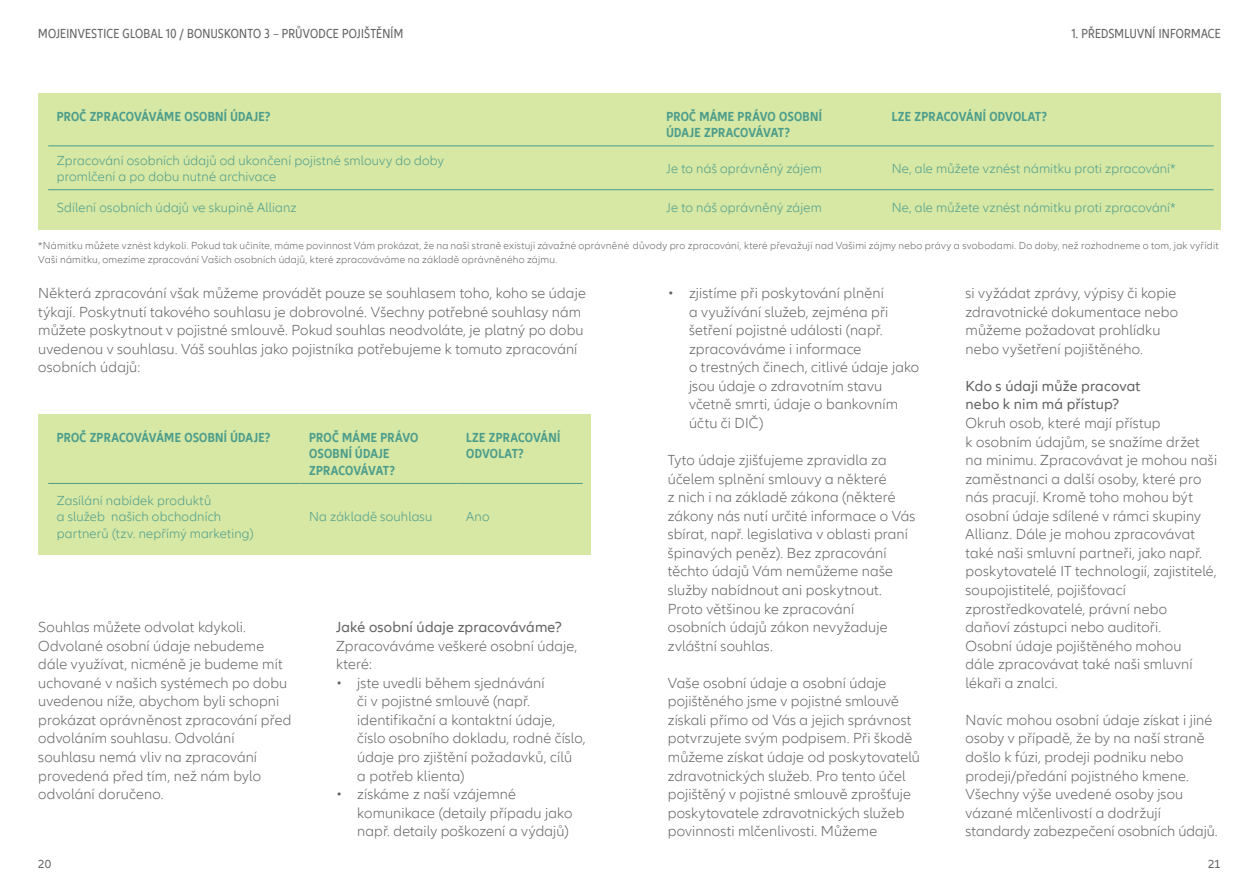
<style>
.page{position:relative;width:1259px;height:893px;background:#fff}
.page>*{position:absolute;margin:0;border:0;box-sizing:border-box;transform-origin:0 0}
.t1{font:300 15px/18.6px "Allianz Neo";letter-spacing:.01em;color:#636366}
.t2{font:15px/18.6px "Allianz Neo";letter-spacing:.015em;color:#636366}
.t3{font:300 13.5px/16.5px "Allianz Neo";letter-spacing:.015em;color:#4b9d8c}
.t4{font:700 condensed 13.5px/16.5px "Allianz Neo";letter-spacing:.015em;color:#4b9d8c}
.t5{font:condensed 13.5px "Allianz Neo";letter-spacing:.02em;color:#636366}
.t6{font:12px "Allianz Neo";color:#636366}
.t7{font:300 10.5px/13.5px "Allianz Neo";letter-spacing:.025em;color:#636366}
</style>
<div class="page">
<div style="left:38px;top:94px;width:1182px;height:136px;background:#d7e7a4"></div>
<hr style="left:48px;top:146px;width:610px;height:1px;background:#4b9d8c">
<hr style="left:658px;top:146px;width:225px;height:1px;background:#4b9d8c">
<hr style="left:883px;top:146px;width:330px;height:1px;background:#4b9d8c">
<hr style="left:48px;top:189px;width:610px;height:1px;background:#4b9d8c">
<hr style="left:658px;top:189px;width:225px;height:1px;background:#4b9d8c">
<hr style="left:883px;top:189px;width:330px;height:1px;background:#4b9d8c">
<div style="left:38px;top:415px;width:553px;height:140px;background:#d7e7a4"></div>
<hr style="left:48px;top:483px;width:252px;height:1px;background:#4b9d8c">
<hr style="left:300px;top:483px;width:158px;height:1px;background:#4b9d8c">
<hr style="left:458px;top:483px;width:125px;height:1px;background:#4b9d8c">
<p class="t5" style="left:38px;top:26px;width:366px">MOJEINVESTICE GLOBAL 10 / BONUSKONTO 3 – PRŮVODCE POJIŠTĚNÍM</p>
<p class="t5" style="left:1071px;top:26px;width:150px">1. PŘEDSMLUVNÍ INFORMACE</p>
<p class="t4" style="left:57px;top:108px;width:215px">PROČ ZPRACOVÁVÁME OSOBNÍ ÚDAJE?</p>
<p class="t4" style="left:666px;top:108px;width:157px">PROČ MÁME PRÁVO OSOBNÍ<br>ÚDAJE ZPRACOVÁVAT?</p>
<p class="t4" style="left:891px;top:108px;width:157px">LZE ZPRACOVÁNÍ ODVOLAT?</p>
<p class="t3" style="left:57px;top:152px;width:388px">Zpracování osobních údajů od ukončení pojistné smlouvy do doby promlčení a po dobu nutné archivace</p>
<p class="t3" style="left:666px;top:161px;width:157px">Je to náš oprávněný zájem</p>
<p class="t3" style="left:891px;top:161px;width:285px">Ne, ale můžete vznést námitku proti zpracování*</p>
<p class="t3" style="left:57px;top:200px;width:242px">Sdílení osobních údajů ve skupině Allianz</p>
<p class="t3" style="left:666px;top:200px;width:157px">Je to náš oprávněný zájem</p>
<p class="t3" style="left:891px;top:200px;width:285px">Ne, ale můžete vznést námitku proti zpracování*</p>
<p class="t7" style="left:38px;top:239px;width:1182px">*Námitku můžete vznést kdykoli. Pokud tak učiníte, máme povinnost Vám prokázat, že na naší straně existují závažné oprávněné důvody pro zpracování, které převažují nad Vašimi zájmy nebo právy a svobodami. Do doby, než rozhodneme o tom, jak vyřídit<br>Vaši námitku, omezíme zpracování Vašich osobních údajů, které zpracováváme na základě oprávněného zájmu.</p>
<p class="t1" style="left:38px;top:284px;width:549px">Některá zpracování však můžeme provádět pouze se souhlasem toho, koho se údaje týkají. Poskytnutí takového souhlasu je dobrovolné. Všechny potřebné souhlasy nám můžete poskytnout v pojistné smlouvě. Pokud souhlas neodvoláte, je platný po dobu uvedenou v souhlasu. Váš souhlas jako pojistníka potřebujeme k tomuto zpracování osobních údajů:</p>
<p class="t1" style="left:689px;top:284px;width:232px;text-indent:-21px">• zjistíme při poskytování plnění<br>a využívání služeb, zejména při šetření pojistné události (např. zpracováváme i informace<br>o trestných činech, citlivé údaje jako jsou údaje o zdravotním stavu včetně smrti, údaje o bankovním účtu či DIČ)</p>
<p class="t1" style="left:668px;top:451px;width:249px">Tyto údaje zjišťujeme zpravidla za účelem splnění smlouvy a některé<br>z nich i na základě zákona (některé zákony nás nutí určité informace o Vás sbírat, např. legislativa v oblasti praní špinavých peněz). Bez zpracování těchto údajů Vám nemůžeme naše služby nabídnout ani poskytnout.<br>Proto většinou ke zpracování osobních údajů zákon nevyžaduje zvláštní souhlas.</p>
<p class="t1" style="left:668px;top:674px;width:254px">Vaše osobní údaje a osobní údaje pojištěného jsme v pojistné smlouvě získali přímo od Vás a jejich správnost potvrzujete svým podpisem. Při škodě můžeme získat údaje od poskytovatelů zdravotnických služeb. Pro tento účel pojištěný v pojistné smlouvě zprošťuje poskytovatele zdravotnických služeb povinnosti mlčenlivosti. Můžeme</p>
<p class="t1" style="left:965px;top:284px;width:214px">si vyžádat zprávy, výpisy či kopie zdravotnické dokumentace nebo můžeme požadovat prohlídku nebo vyšetření pojištěného.</p>
<p class="t2" style="left:965px;top:377px;width:176px">Kdo s údaji může pracovat nebo k nim má přístup?</p>
<p class="t1" style="left:965px;top:414px;width:253px">Okruh osob, které mají přístup<br>k osobním údajům, se snažíme držet na minimu. Zpracovávat je mohou naši zaměstnanci a další osoby, které pro nás pracují. Kromě toho mohou být osobní údaje sdílené v rámci skupiny Allianz. Dále je mohou zpracovávat také naši smluvní partneři, jako např. poskytovatelé IT technologií, zajistitelé, soupojistitelé, pojišťovací zprostředkovatelé, právní nebo<br>daňoví zástupci nebo auditoři.<br>Osobní údaje pojištěného mohou<br>dále zpracovávat také naši smluvní lékaři a znalci.</p>
<p class="t1" style="left:965px;top:711px;width:254px">Navíc mohou osobní údaje získat i jiné osoby v případě, že by na naší straně došlo k fúzi, prodeji podniku nebo prodeji/předání pojistného kmene.<br>Všechny výše uvedené osoby jsou vázané mlčenlivostí a dodržují standardy zabezpečení osobních údajů.</p>
<p class="t4" style="left:57px;top:429px;width:215px">PROČ ZPRACOVÁVÁME OSOBNÍ ÚDAJE?</p>
<p class="t4" style="left:309px;top:429px;width:111px">PROČ MÁME PRÁVO<br>OSOBNÍ ÚDAJE<br>ZPRACOVÁVAT?</p>
<p class="t4" style="left:466px;top:429px;width:96px">LZE ZPRACOVÁNÍ<br>ODVOLAT?</p>
<p class="t3" style="left:57px;top:492px;width:198px">Zasílání nabídek produktů<br>a služeb našich obchodních partnerů (tzv. nepřímý marketing)</p>
<p class="t3" style="left:309px;top:509px;width:125px">Na základě souhlasu</p>
<p class="t3" style="left:466px;top:509px;width:25px">Ano</p>
<p class="t1" style="left:38px;top:618px;width:255px">Souhlas můžete odvolat kdykoli.<br>Odvolané osobní údaje nebudeme dále využívat, nicméně je budeme mít uchované v našich systémech po dobu uvedenou níže, abychom byli schopni prokázat oprávněnost zpracování před odvoláním souhlasu. Odvolání souhlasu nemá vliv na zpracování provedená před tím, než nám bylo odvolání doručeno.</p>
<p class="t2" style="left:336px;top:618px;width:228px">Jaké osobní údaje zpracováváme?</p>
<p class="t1" style="left:336px;top:637px;width:243px">Zpracováváme veškeré osobní údaje, které:</p>
<p class="t1" style="left:357px;top:674px;width:230px;text-indent:-21px">• jste uvedli během sjednávání<br>či v pojistné smlouvě (např. identifikační a kontaktní údaje, číslo osobního dokladu, rodné číslo, údaje pro zjištění požadavků, cílů<br>a potřeb klienta)</p>
<p class="t1" style="left:357px;top:785px;width:217px;text-indent:-21px">• získáme z naší vzájemné komunikace (detaily případu jako např. detaily poškození a výdajů)</p>
<p class="t6" style="left:38px;top:857px;width:14px">20</p>
<p class="t6" style="left:1208px;top:857px;width:14px">21</p>
</div>
